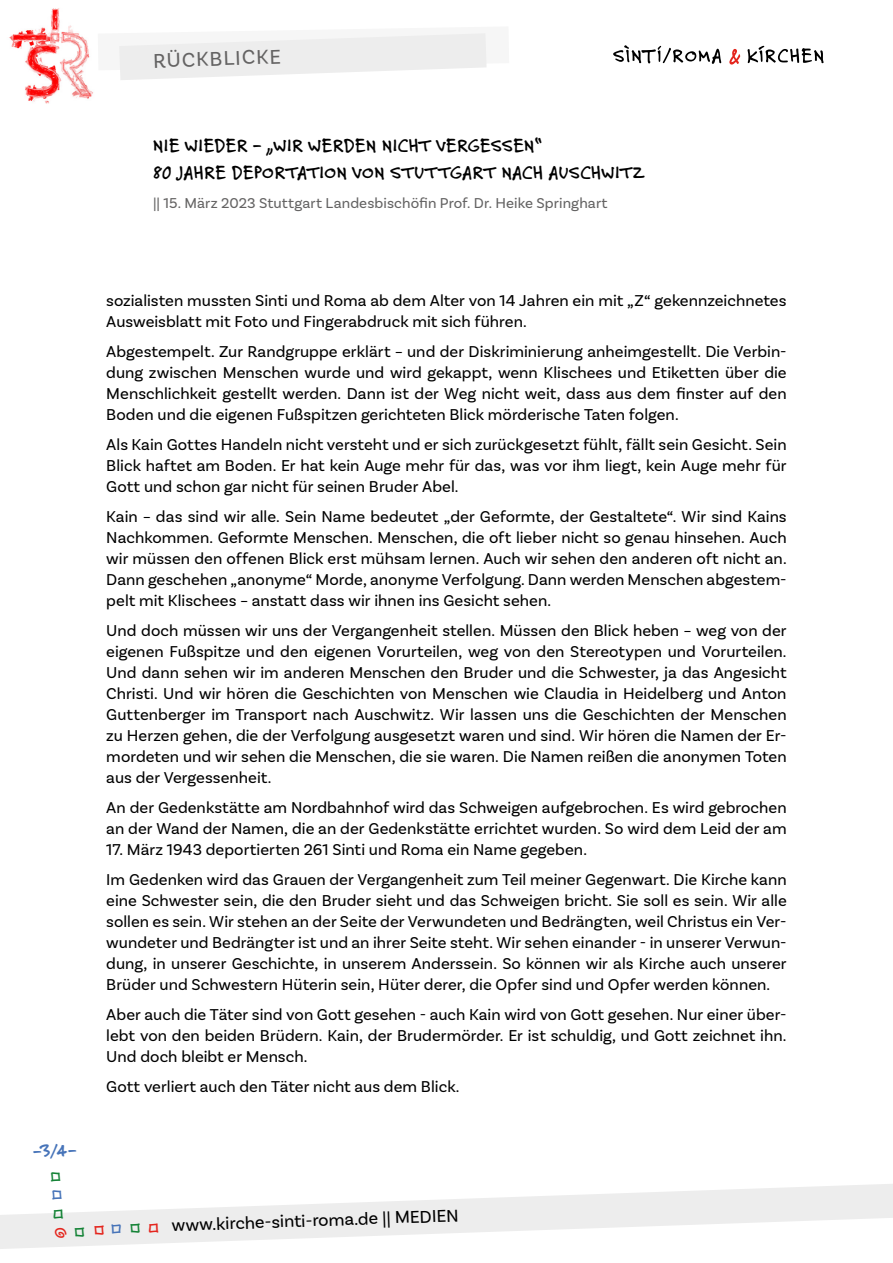
<style>
.page{position:relative;width:893px;height:1263px;background:#fff}
.page>*{position:absolute;margin:0;border:0;box-sizing:border-box;transform-origin:0 0}
.t1{font:21px "Basic Sans";color:#646363}
.t2{font:700 19.5px/27px "Felt Tip Roman";letter-spacing:.01em;color:#000}
.t3{font:700 19.5px "Felt Tip Roman";color:#4774b9}
.t4{font:18px "Basic Sans";color:#000}
.t5{font:16.5px/21px "Basic Sans";letter-spacing:.005em;color:#000;text-align:justify}
.t6{font:15px "Basic Sans";letter-spacing:.005em;color:#646363}
</style>
<div class="page">
<svg style="left:0;top:1184px;width:893px;height:65px;fill:#ededed"></svg>
<img style="left:9px;top:8px;width:84px;height:96px">
<svg style="left:613px;top:45px;width:108px;height:19px"></svg>
<svg style="left:729px;top:49px;width:11px;height:16px"></svg>
<svg style="left:747px;top:46px;width:77px;height:17px"></svg>
<svg style="left:119px;top:33px;width:368px;height:47px"></svg>
<svg style="left:55px;top:1228px;width:12px;height:10px"></svg>
<svg style="left:94px;top:1226px;width:10px;height:9px"></svg>
<svg style="left:111px;top:1224px;width:10px;height:10px"></svg>
<svg style="left:75px;top:1227px;width:10px;height:10px"></svg>
<svg style="left:53px;top:1210px;width:10px;height:9px"></svg>
<svg style="left:51px;top:1184px;width:11px;height:15px"></svg>
<svg style="left:130px;top:1223px;width:10px;height:10px"></svg>
<svg style="left:149px;top:1223px;width:9px;height:10px"></svg>
<p class="t1" style="left:153px;top:48px;width:129px;rotate:-2deg">RÜCKBLICKE</p>
<p class="t2" style="left:153px;top:132px;width:493px">NIE WIEDER – „WIR WERDEN NICHT VERGESSEN“<br>80 JAHRE DEPORTATION VON STUTTGART NACH AUSCHWITZ</p>
<p class="t6" style="left:153px;top:194px;width:456px">|| 15. März 2023 Stuttgart Landesbischöfin Prof. Dr. Heike Springhart</p>
<p class="t3" style="left:33px;top:1138px;width:45px;rotate:-2deg">–3/4–</p>
<p class="t5" style="left:106px;top:290px;width:682px">sozialisten mussten Sinti und Roma ab dem Alter von 14 Jahren ein mit „Z“ gekennzeichnetes<br>Ausweisblatt mit Foto und Fingerabdruck mit sich führen.</p>
<p class="t5" style="left:106px;top:341px;width:682px">Abgestempelt. Zur Randgruppe erklärt – und der Diskriminierung anheimgestellt. Die Verbin&shy;dung zwischen Menschen wurde und wird gekappt, wenn Klischees und Etiketten über die Menschlichkeit gestellt werden. Dann ist der Weg nicht weit, dass aus dem finster auf den Boden und die eigenen Fußspitzen gerichteten Blick mörderische Taten folgen.</p>
<p class="t5" style="left:106px;top:434px;width:682px">Als Kain Gottes Handeln nicht versteht und er sich zurückgesetzt fühlt, fällt sein Gesicht. Sein Blick haftet am Boden. Er hat kein Auge mehr für das, was vor ihm liegt, kein Auge mehr für Gott und schon gar nicht für seinen Bruder Abel.</p>
<p class="t5" style="left:106px;top:506px;width:682px">Kain – das sind wir alle. Sein Name bedeutet „der Geformte, der Gestaltete“. Wir sind Kains Nachkommen. Geformte Menschen. Menschen, die oft lieber nicht so genau hinsehen. Auch wir müssen den offenen Blick erst mühsam lernen. Auch wir sehen den anderen oft nicht an.<br>Dann geschehen „anonyme“ Morde, anonyme Verfolgung. Dann werden Menschen abgestem&shy;pelt mit Klischees – anstatt dass wir ihnen ins Gesicht sehen.</p>
<p class="t5" style="left:106px;top:620px;width:682px">Und doch müssen wir uns der Vergangenheit stellen. Müssen den Blick heben – weg von der eigenen Fußspitze und den eigenen Vorurteilen, weg von den Stereotypen und Vorurteilen.<br>Und dann sehen wir im anderen Menschen den Bruder und die Schwester, ja das Angesicht Christi. Und wir hören die Geschichten von Menschen wie Claudia in Heidelberg und Anton Guttenberger im Transport nach Auschwitz. Wir lassen uns die Geschichten der Menschen zu Herzen gehen, die der Verfolgung ausgesetzt waren und sind. Wir hören die Namen der Er&shy;mordeten und wir sehen die Menschen, die sie waren. Die Namen reißen die anonymen Toten aus der Vergessenheit.</p>
<p class="t5" style="left:106px;top:797px;width:682px">An der Gedenkstätte am Nordbahnhof wird das Schweigen aufgebrochen. Es wird gebrochen an der Wand der Namen, die an der Gedenkstätte errichtet wurden. So wird dem Leid der am</p>
<p class="t5" style="left:106px;top:834px;width:682px;line-height:30px">17. März 1943 deportierten 261 Sinti und Roma ein Name gegeben.<br>Im Gedenken wird das Grauen der Vergangenheit zum Teil meiner Gegenwart. Die Kirche kann</p>
<p class="t5" style="left:106px;top:890px;width:682px">eine Schwester sein, die den Bruder sieht und das Schweigen bricht. Sie soll es sein. Wir alle sollen es sein. Wir stehen an der Seite der Verwundeten und Bedrängten, weil Christus ein Ver&shy;wundeter und Bedrängter ist und an ihrer Seite steht. Wir sehen einander - in unserer Verwun&shy;dung, in unserer Geschichte, in unserem Anderssein. So können wir als Kirche auch unserer Brüder und Schwestern Hüterin sein, Hüter derer, die Opfer sind und Opfer werden können.</p>
<p class="t5" style="left:106px;top:1004px;width:682px">Aber auch die Täter sind von Gott gesehen - auch Kain wird von Gott gesehen. Nur einer über&shy;lebt von den beiden Brüdern. Kain, der Brudermörder. Er ist schuldig, und Gott zeichnet ihn.<br>Und doch bleibt er Mensch.</p>
<p class="t5" style="left:106px;top:1076px;width:355px">Gott verliert auch den Täter nicht aus dem Blick.</p>
<p class="t4" style="left:171px;top:1214px;width:289px;rotate:-2deg">www.kirche-sinti-roma.de || MEDIEN</p>
</div>
